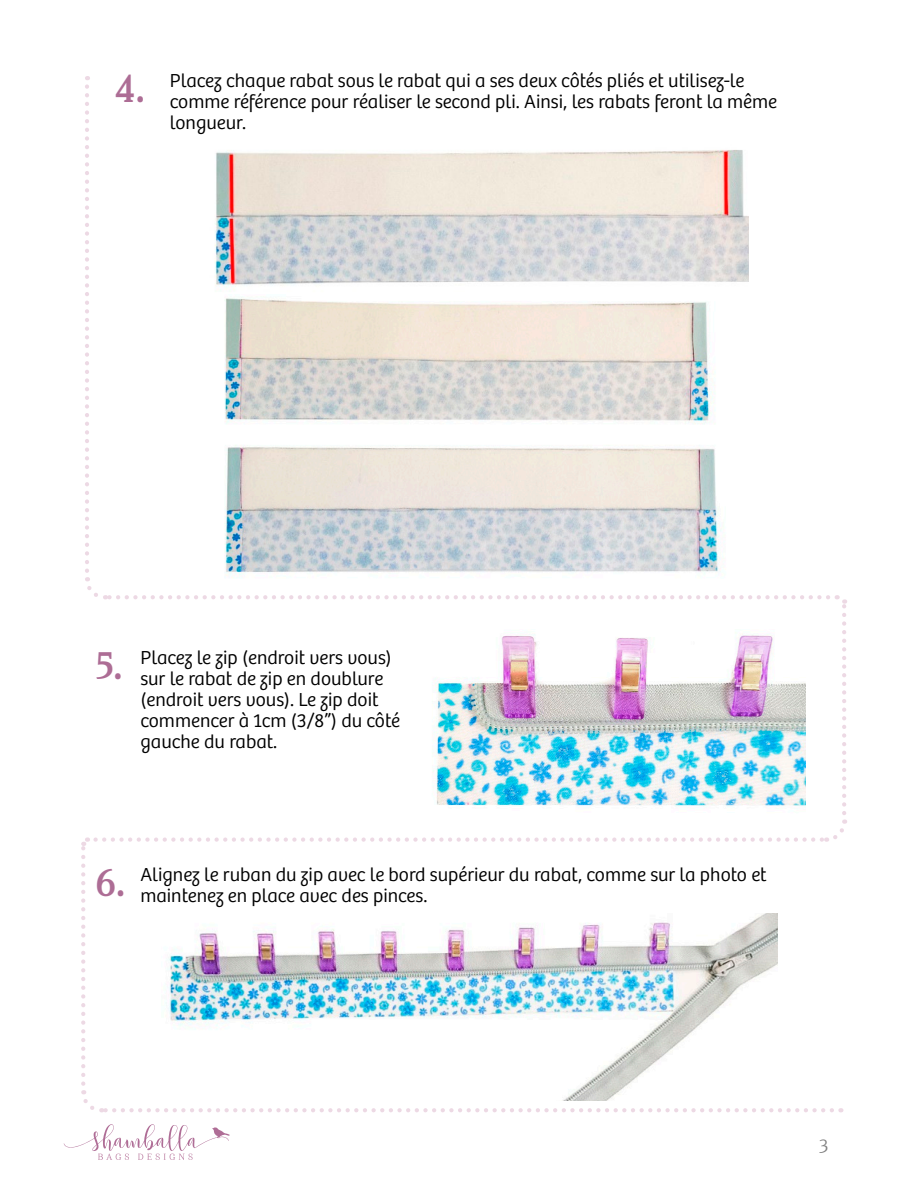
<style>
.page{position:relative;width:918px;height:1188px;background:#fff}
.page>*{position:absolute;margin:0;border:0;box-sizing:border-box;transform-origin:0 0}
.t1{font:700 39px "Haboro Serif Norm";color:#ad6d95;scale:.91 1}
.List_Paragraph{font:300 19.5px/21px "Bree";color:#000}
.t2{font:19.5px "Haboro Serif Norm";color:#000}
</style>
<div class="page">
<svg style="left:64px;top:1124px;width:166px;height:36px"></svg>
<img style="left:224px;top:297px;width:501px;height:279px">
<img style="left:215px;top:150px;width:534px;height:141px">
<svg style="left:96px;top:819px;width:751px;height:23px"></svg>
<svg style="left:81px;top:1090px;width:751px;height:23px"></svg>
<svg style="left:81px;top:837px;width:7px;height:247px"></svg>
<svg style="left:837px;top:595px;width:9px;height:218px"></svg>
<svg style="left:85px;top:577px;width:743px;height:23px"></svg>
<svg style="left:85px;top:76px;width:4px;height:495px"></svg>
<img style="left:425px;top:634px;width:380px;height:186px">
<img style="left:161px;top:914px;width:617px;height:186px">
<p class="t1" style="left:116px;top:64px;width:34px">4.</p>
<p class="List_Paragraph" style="left:170px;top:70px;width:609px">Placez chaque rabat sous le rabat qui a ses deux côtés pliés et utilisez-le comme référence pour réaliser le second pli. Ainsi, les rabats feront la même longueur.</p>
<p class="t1" style="left:95px;top:641px;width:31px">5.</p>
<p class="List_Paragraph" style="left:140px;top:647px;width:261px">Placez le zip (endroit vers vous) sur le rabat de zip en doublure (endroit vers vous). Le zip doit commencer à 1cm (3/8”) du côté gauche du rabat.</p>
<p class="t1" style="left:95px;top:858px;width:34px">6.</p>
<p class="List_Paragraph" style="left:140px;top:864px;width:628px">Alignez le ruban du zip avec le bord supérieur du rabat, comme sur la photo et</p>
<p class="List_Paragraph" style="left:140px;top:885px;width:289px">maintenez en place avec des pinces.</p>
<p class="t2" style="left:819px;top:1135px;width:11px">3</p>
</div>
